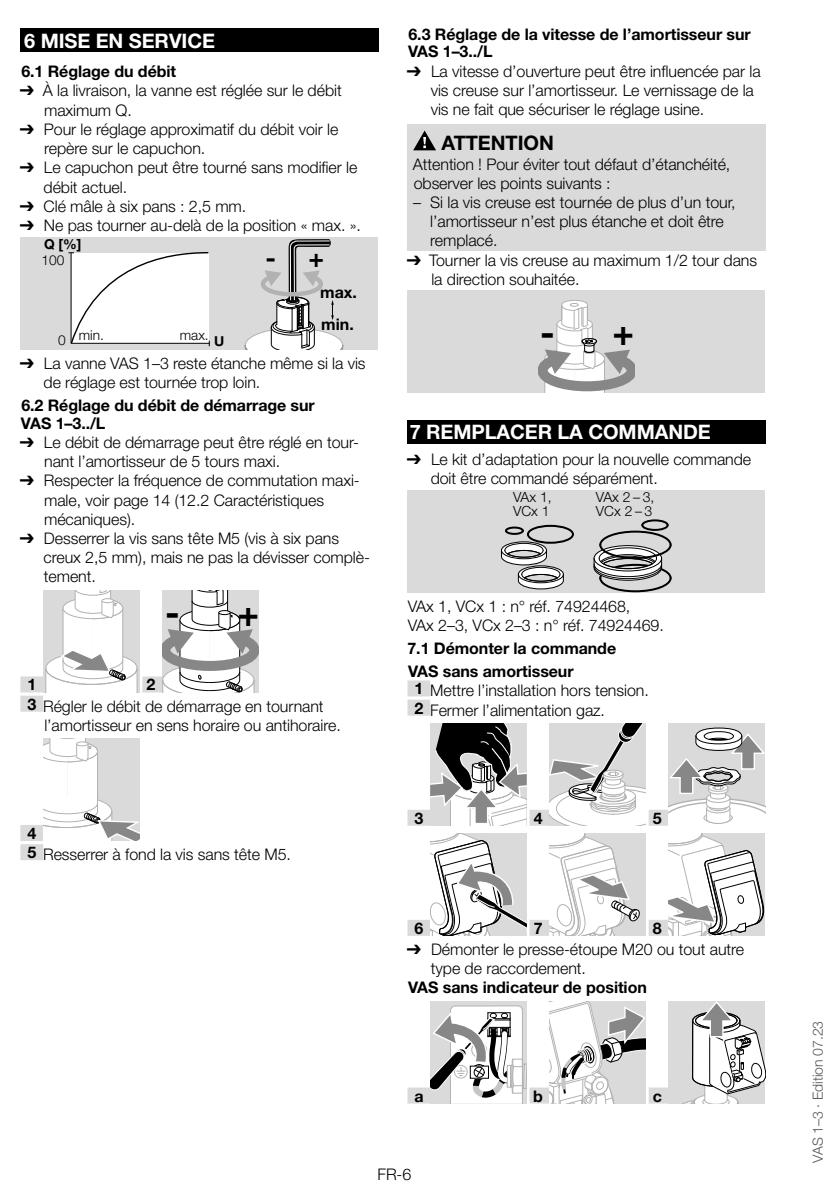
<style>
.page{position:relative;width:840px;height:1191px;background:#fff}
.page>*{position:absolute;margin:0;border:0;box-sizing:border-box;transform-origin:0 0}
.t1{font:700 36px "Helvetica Neue";color:#000}
.t2{font:700 26px "Helvetica Neue LT Pro";color:#000}
.t3{font:700 20px "Helvetica Neue LT Pro";letter-spacing:-.005em;color:#fff}
.t4{font:700 20px "Helvetica Neue LT Pro";letter-spacing:-.005em;color:#000}
.t5{font:300 16px/19.2px "Helvetica Neue LT Pro";letter-spacing:-.005em;color:#000}
.t6{font:700 16px/17.6px "Helvetica Neue LT Pro";letter-spacing:-.005em;color:#000}
.t7{font:300 14px/14px "Helvetica Neue LT Pro";color:#000}
.t8{font:300 14px "Helvetica Neue LT Pro";letter-spacing:-.005em;color:#575756}
.t9{font:300 13.8px "Helvetica Neue LT Pro";color:#000}
.t10{font:700 13.8px "Helvetica Neue LT Pro";color:#000}
.s1{font-family:"Arial Unicode MS";font-weight:400}
.s2{font-weight:700}
</style>
<div class="page">
<div style="left:20px;top:28px;width:359px;height:24px;background:#000"></div>
<div style="left:20px;top:676px;width:23px;height:16px;background:#dadada"></div>
<div style="left:142px;top:676px;width:20px;height:16px;background:#dadada"></div>
<div style="left:20px;top:695px;width:23px;height:16px;background:#dadada"></div>
<div style="left:20px;top:825px;width:23px;height:16px;background:#dadada"></div>
<div style="left:20px;top:844px;width:23px;height:16px;background:#dadada"></div>
<div style="left:20px;top:237px;width:358px;height:112px;background:#dadada"></div>
<svg style="left:68px;top:252px;width:142px;height:94px;background:#f5f5f5"></svg>
<hr style="left:71px;top:343px;width:138px;height:1px;background:#000">
<svg style="left:244px;top:239px;width:99px;height:110px"></svg>
<svg style="left:43px;top:590px;width:96px;height:102px"></svg>
<svg style="left:162px;top:590px;width:97px;height:102px"></svg>
<svg style="left:43px;top:739px;width:96px;height:102px"></svg>
<div style="left:407px;top:125px;width:358px;height:31px;background:#dadada"></div>
<div style="left:407px;top:152px;width:358px;height:41px;background:#dadada"></div>
<div style="left:407px;top:191px;width:358px;height:60px;background:#dadada"></div>
<div style="left:407px;top:420px;width:358px;height:24px;background:#000"></div>
<div style="left:407px;top:680px;width:23px;height:16px;background:#dadada"></div>
<div style="left:407px;top:699px;width:23px;height:16px;background:#dadada"></div>
<div style="left:407px;top:809px;width:23px;height:16px;background:#dadada"></div>
<div style="left:529px;top:809px;width:20px;height:16px;background:#dadada"></div>
<div style="left:648px;top:809px;width:20px;height:16px;background:#dadada"></div>
<div style="left:407px;top:920px;width:23px;height:16px;background:#dadada"></div>
<div style="left:529px;top:920px;width:20px;height:16px;background:#dadada"></div>
<div style="left:648px;top:920px;width:20px;height:16px;background:#dadada"></div>
<div style="left:407px;top:1087px;width:23px;height:16px;background:#dadada"></div>
<div style="left:529px;top:1087px;width:20px;height:16px;background:#dadada"></div>
<div style="left:648px;top:1087px;width:20px;height:16px;background:#dadada"></div>
<svg style="left:413px;top:130px;width:23px;height:20px"></svg>
<div style="left:407px;top:291px;width:357px;height:102px;background:#dadada"></div>
<svg style="left:538px;top:300px;width:96px;height:93px"></svg>
<div style="left:407px;top:490px;width:357px;height:102px;background:#dadada"></div>
<svg style="left:501px;top:524px;width:73px;height:66px"></svg>
<svg style="left:593px;top:519px;width:78px;height:73px"></svg>
<svg style="left:430px;top:723px;width:96px;height:102px"></svg>
<svg style="left:549px;top:723px;width:96px;height:102px"></svg>
<div style="left:668px;top:723px;width:96px;height:102px;background:#dadada"></div>
<svg style="left:668px;top:727px;width:96px;height:98px"></svg>
<svg style="left:430px;top:833px;width:97px;height:103px"></svg>
<div style="left:549px;top:833px;width:96px;height:103px;background:#dadada"></div>
<svg style="left:549px;top:833px;width:91px;height:103px"></svg>
<svg style="left:668px;top:833px;width:96px;height:103px"></svg>
<div style="left:430px;top:1001px;width:96px;height:102px;background:#dadada"></div>
<svg style="left:430px;top:1005px;width:96px;height:98px"></svg>
<svg style="left:549px;top:1001px;width:96px;height:103px"></svg>
<div style="left:668px;top:1001px;width:96px;height:102px;background:#dadada"></div>
<svg style="left:676px;top:1001px;width:88px;height:103px"></svg>
<p class="t3" style="left:24px;top:28px;width:190px">6 MISE EN SERVICE</p>
<p class="t6" style="left:21px;top:62px;width:156px">6.1 Réglage du débit</p>
<p class="t5" style="left:44px;top:81px;width:299px;text-indent:-24px"><span class="s1">➔</span> À la livraison, la vanne est réglée sur le débit maximum Q.</p>
<p class="t5" style="left:44px;top:119px;width:295px;text-indent:-24px"><span class="s1">➔</span> Pour le réglage approximatif du débit voir le repère sur le capuchon.</p>
<p class="t5" style="left:44px;top:158px;width:315px;text-indent:-24px"><span class="s1">➔</span> Le capuchon peut être tourné sans modifier le débit actuel.</p>
<p class="t5" style="left:20px;top:196px;width:228px"><span class="s1">➔</span> Clé mâle à six pans : 2,5 mm.</p>
<p class="t5" style="left:20px;top:215px;width:342px"><span class="s1">➔</span> Ne pas tourner au-delà de la position « max. ».</p>
<p class="t10" style="left:44px;top:235px;width:39px">Q [%]</p>
<p class="t9" style="left:41px;top:252px;width:24px">100</p>
<p class="t9" style="left:79px;top:326px;width:27px">min.</p>
<p class="t9" style="left:180px;top:327px;width:30px">max.</p>
<p class="t9" style="left:58px;top:331px;width:9px">0</p>
<p class="t10" style="left:214px;top:332px;width:12px">U</p>
<h2 class="t2" style="left:265px;top:242px;width:60px">- +</h2>
<p class="t6" style="left:320px;top:283px;width:38px">max.</p>
<p class="t6" style="left:321px;top:315px;width:34px">min.</p>
<p class="t5" style="left:44px;top:353px;width:323px;text-indent:-24px"><span class="s1">➔</span> La vanne VAS 1–3 reste étanche même si la vis de réglage est tournée trop loin.</p>
<p class="t6" style="left:21px;top:396px;width:295px">6.2 Réglage du débit de démarrage sur<br>VAS 1–3../L</p>
<p class="t5" style="left:44px;top:432px;width:316px;text-indent:-24px"><span class="s1">➔</span> Le débit de démarrage peut être réglé en tour&shy;nant l’amortisseur de 5 tours maxi.</p>
<p class="t5" style="left:44px;top:471px;width:317px;text-indent:-24px"><span class="s1">➔</span> Respecter la fréquence de commutation maxi&shy;male, voir page 14 (12.2 Caractéristiques mécaniques).</p>
<p class="t5" style="left:44px;top:528px;width:327px;text-indent:-24px"><span class="s1">➔</span> Desserrer la vis sans tête M5 (vis à six pans creux 2,5 mm), mais ne pas la dévisser complè&shy;tement.</p>
<h1 class="t1" style="left:165px;top:584px;width:95px">- +</h1>
<p class="t6" style="left:27px;top:675px;width:10px">1</p>
<p class="t6" style="left:146px;top:675px;width:10px">2</p>
<p class="t5" style="left:44px;top:696px;width:298px;text-indent:-17px"><span class="s2">3</span> Régler le débit de démarrage en tournant l’amortisseur en sens horaire ou antihoraire.</p>
<p class="t5" style="left:27px;top:822px;width:265px;line-height:21.2px"><span class="s2">4<br>5</span> Resserrer à fond la vis sans tête M5.</p>
<p class="t6" style="left:408px;top:25px;width:344px">6.3 Réglage de la vitesse de l’amortisseur sur<br>VAS 1–3../L</p>
<p class="t5" style="left:430px;top:61px;width:331px;text-indent:-24px"><span class="s1">➔</span> La vitesse d’ouverture peut être influencée par la vis creuse sur l’amortisseur. Le vernissage de la vis ne fait que sécuriser le réglage usine.</p>
<p class="t4" style="left:436px;top:131px;width:119px">ATTENTION</p>
<p class="t5" style="left:412px;top:154px;width:319px">Attention ! Pour éviter tout défaut d’étanchéité, observer les points suivants :</p>
<p class="t5" style="left:430px;top:192px;width:307px;text-indent:-17px">– Si la vis creuse est tournée de plus d’un tour, l’amortisseur n’est plus étanche et doit être remplacé.</p>
<p class="t5" style="left:431px;top:250px;width:327px;text-indent:-25px"><span class="s1">➔</span> Tourner la vis creuse au maximum 1/2 tour dans la direction souhaitée.</p>
<h1 class="t1" style="left:540px;top:304px;width:95px">- +</h1>
<p class="t3" style="left:409px;top:419px;width:32px">7 REM</p>
<p class="t3" style="left:471px;top:419px;width:149px">PLACER LA COMMA</p>
<p class="t3" style="left:668px;top:419px;width:42px">NDE</p>
<p class="t5" style="left:430px;top:449px;width:322px;text-indent:-24px"><span class="s1">➔</span> Le kit d’adaptation pour la nouvelle commande doit être commandé séparément.</p>
<p class="t7" style="left:595px;top:489px;width:60px">VAx 2 – 3,<br>VCx 2–3</p>
<p class="t7" style="left:512px;top:489px;width:40px">VAx 1,<br>VCx 1</p>
<p class="t5" style="left:407px;top:596px;width:257px">VAx 1, VCx 1 : n° réf. 74924468,<br>VAx 2–3, VCx 2–3 : n° réf. 74924469.</p>
<p class="t6" style="left:407px;top:636px;width:210px;line-height:23.2px">7.1 Démonter la commande<br>VAS sans amortisseur</p>
<p class="t5" style="left:414px;top:681px;width:236px"><span class="s2">1</span> Mettre l’installation hors tension.<br><span class="s2">2</span> Fermer l’alimentation gaz.</p>
<p class="t6" style="left:414px;top:809px;width:10px">3</p>
<p class="t6" style="left:533px;top:809px;width:10px">4</p>
<p class="t6" style="left:652px;top:809px;width:10px">5</p>
<p class="t6" style="left:414px;top:919px;width:10px">6</p>
<p class="t6" style="left:533px;top:919px;width:10px">7</p>
<p class="t6" style="left:652px;top:919px;width:10px">8</p>
<p class="t5" style="left:430px;top:939px;width:314px;text-indent:-24px"><span class="s1">➔</span> Démonter le presse-étoupe M20 ou tout autre type de raccordement.</p>
<p class="t6" style="left:408px;top:978px;width:240px">VAS sans indicateur de position</p>
<p class="t6" style="left:414px;top:1086px;width:11px">a</p>
<p class="t6" style="left:533px;top:1086px;width:11px">b</p>
<p class="t6" style="left:652px;top:1086px;width:11px">c</p>
<p class="t5" style="left:377px;top:1164px;width:35px">FR-6</p>
<p class="t8" style="left:809px;top:1162px;width:143px;rotate:-90deg">VAS 1–3 · Edition 07.23</p>
</div>
